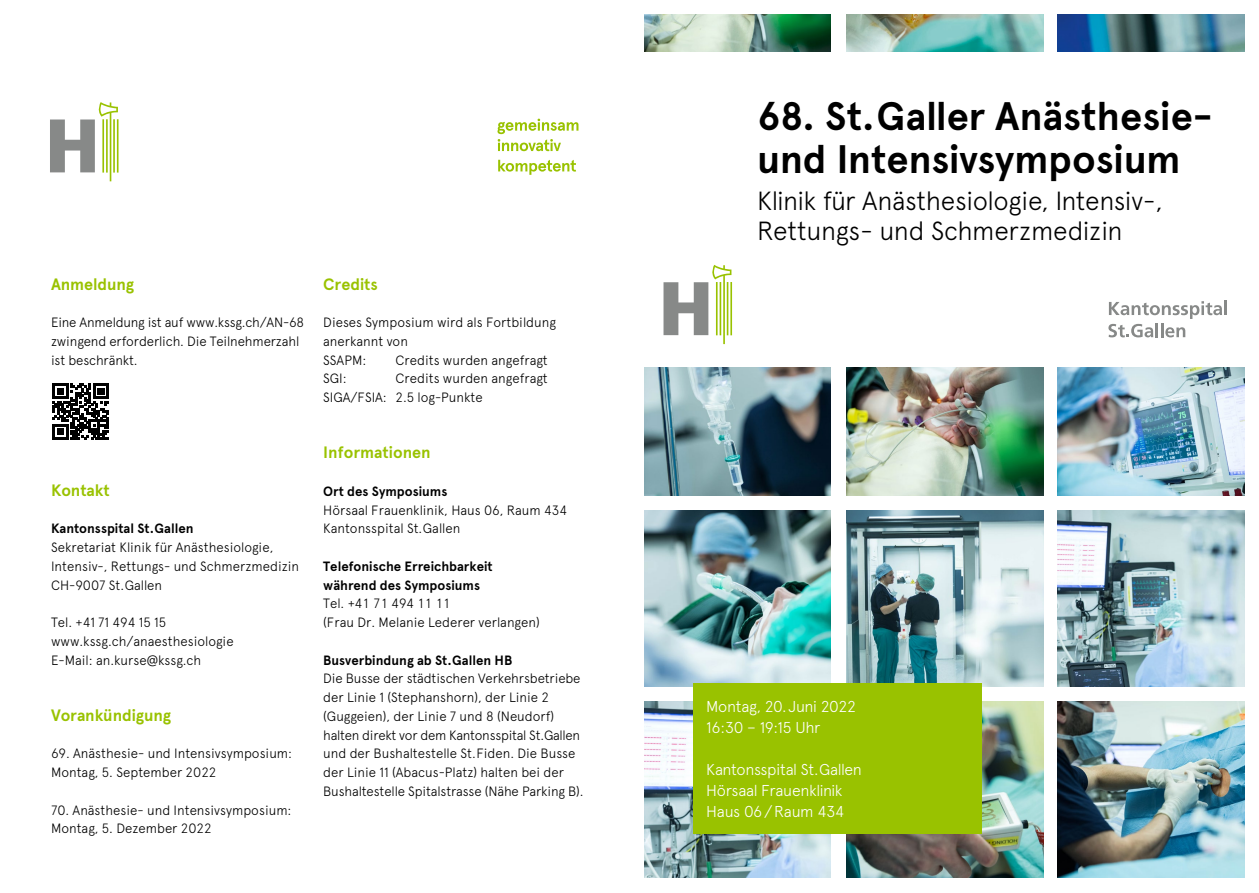
<style>
.page{position:relative;width:1259px;height:893px;background:#fff}
.page>*{position:absolute;margin:0;border:0;box-sizing:border-box;transform-origin:0 0}
.t1{font:700 39.75px/42.8px "Apercu";letter-spacing:-.005em;color:#000}
.t2{font:300 26.25px/30.8px "Apercu";letter-spacing:-.015em;color:#000}
.t3{font:700 16.5px "Apercu";letter-spacing:-.005em;color:#99c200}
.t4{font:300 15.75px/21px "Apercu";letter-spacing:-.025em;color:#fff}
.t5{font:300 13.5px/18.8px "Apercu";color:#000}
.t6{font:700 13.5px/18.8px "Apercu";color:#000}
</style>
<div class="page">
<img style="left:644px;top:15px;width:187px;height:37px">
<img style="left:644px;top:367px;width:187px;height:129px">
<img style="left:644px;top:510px;width:187px;height:176px">
<img style="left:644px;top:701px;width:187px;height:176px">
<img style="left:846px;top:15px;width:197px;height:37px">
<img style="left:846px;top:367px;width:197px;height:129px">
<img style="left:846px;top:510px;width:197px;height:176px">
<img style="left:846px;top:701px;width:197px;height:176px">
<img style="left:1057px;top:15px;width:187px;height:37px">
<img style="left:1057px;top:367px;width:187px;height:129px">
<img style="left:1057px;top:510px;width:187px;height:176px">
<img style="left:1057px;top:701px;width:187px;height:176px">
<div style="left:693px;top:683px;width:289px;height:150px;background:#99c200"></div>
<hr style="left:1224px;top:301px;width:3px;height:14px;background:#878988">
<svg style="left:1108px;top:301px;width:114px;height:36px"></svg>
<svg style="left:663px;top:265px;width:69px;height:79px"></svg>
<svg style="left:50px;top:102px;width:68px;height:79px"></svg>
<svg style="left:497px;top:118px;width:81px;height:33px"></svg>
<svg style="left:498px;top:160px;width:78px;height:15px"></svg>
<svg style="left:52px;top:383px;width:57px;height:57px"></svg>
<p class="t3" style="left:51px;top:274px;width:85px">Anmeldung</p>
<p class="t5" style="left:51px;top:313px;width:255px">Eine Anmeldung ist auf www.kssg.ch/AN-68 zwingend erforderlich. Die Teilnehmerzahl ist beschränkt.</p>
<p class="t3" style="left:51px;top:480px;width:60px">Kontakt</p>
<p class="t6" style="left:51px;top:519px;width:144px">Kantonsspital St.Gallen</p>
<p class="t5" style="left:51px;top:538px;width:249px">Sekretariat Klinik für Anästhesiologie,<br>Intensiv-, Rettungs- und Schmerzmedizin<br>CH-9007 St.Gallen</p>
<p class="t5" style="left:51px;top:613px;width:184px">Tel. +41 71 494 15 15 www.kssg.ch/anaesthesiologie<br>E-Mail: an.kurse@kssg.ch</p>
<p class="t3" style="left:51px;top:705px;width:122px">Vorankündigung</p>
<p class="t5" style="left:51px;top:744px;width:243px">69. Anästhesie- und Intensivsymposium:<br>Montag, 5. September 2022</p>
<p class="t5" style="left:51px;top:800px;width:242px">70. Anästhesie- und Intensivsymposium:<br>Montag, 5. Dezember 2022</p>
<p class="t3" style="left:323px;top:274px;width:56px">Credits</p>
<p class="t5" style="left:323px;top:313px;width:234px">Dieses Symposium wird als Fortbildung anerkannt von<br>SSAPM:</p>
<p class="t5" style="left:395px;top:350px;width:154px">Credits wurden angefragt</p>
<p class="t5" style="left:323px;top:369px;width:25px">SGI:</p>
<p class="t5" style="left:323px;top:369px;width:226px;text-indent:72px">Credits wurden angefragt<br>SIGA/FSIA: 2.5 log-Punkte</p>
<p class="t3" style="left:323px;top:443px;width:109px">Informationen</p>
<p class="t6" style="left:323px;top:482px;width:126px">Ort des Symposiums</p>
<p class="t5" style="left:323px;top:500px;width:245px">Hörsaal Frauenklinik, Haus 06, Raum 434<br>Kantonsspital St.Gallen</p>
<p class="t6" style="left:323px;top:557px;width:171px">Telefonische Erreichbarkeit während des Symposiums</p>
<p class="t5" style="left:323px;top:594px;width:218px">Tel. +41 71 494 11 11<br>(Frau Dr. Melanie Lederer verlangen)</p>
<p class="t6" style="left:323px;top:651px;width:191px">Busverbindung ab St.Gallen HB</p>
<p class="t5" style="left:323px;top:669px;width:262px">Die Busse der städtischen Verkehrsbetriebe der Linie 1 (Stephanshorn), der Linie 2 (Guggeien), der Linie 7 und 8 (Neudorf) halten direkt vor dem Kantonsspital St.Gallen und der Bushaltestelle St.Fiden. Die Busse der Linie 11 (Abacus-Platz) halten bei der Bushaltestelle Spitalstrasse (Nähe Parking B).</p>
<h1 class="t1" style="left:757px;top:95px;width:457px">68. St.Galler Anästhesie&shy;und Intensivsymposium</h1>
<h2 class="t2" style="left:757px;top:185px;width:407px">Klinik für Anästhesiologie, Intensiv-,<br>Rettungs- und Schmerzmedizin</h2>
<p class="t4" style="left:706px;top:695px;width:151px">Montag, 20.Juni 2022<br>16:30 – 19:15 Uhr</p>
<p class="t4" style="left:706px;top:758px;width:157px">Kantonsspital St.Gallen<br>Hörsaal Frauenklinik<br>Haus 06/Raum 434</p>
</div>
